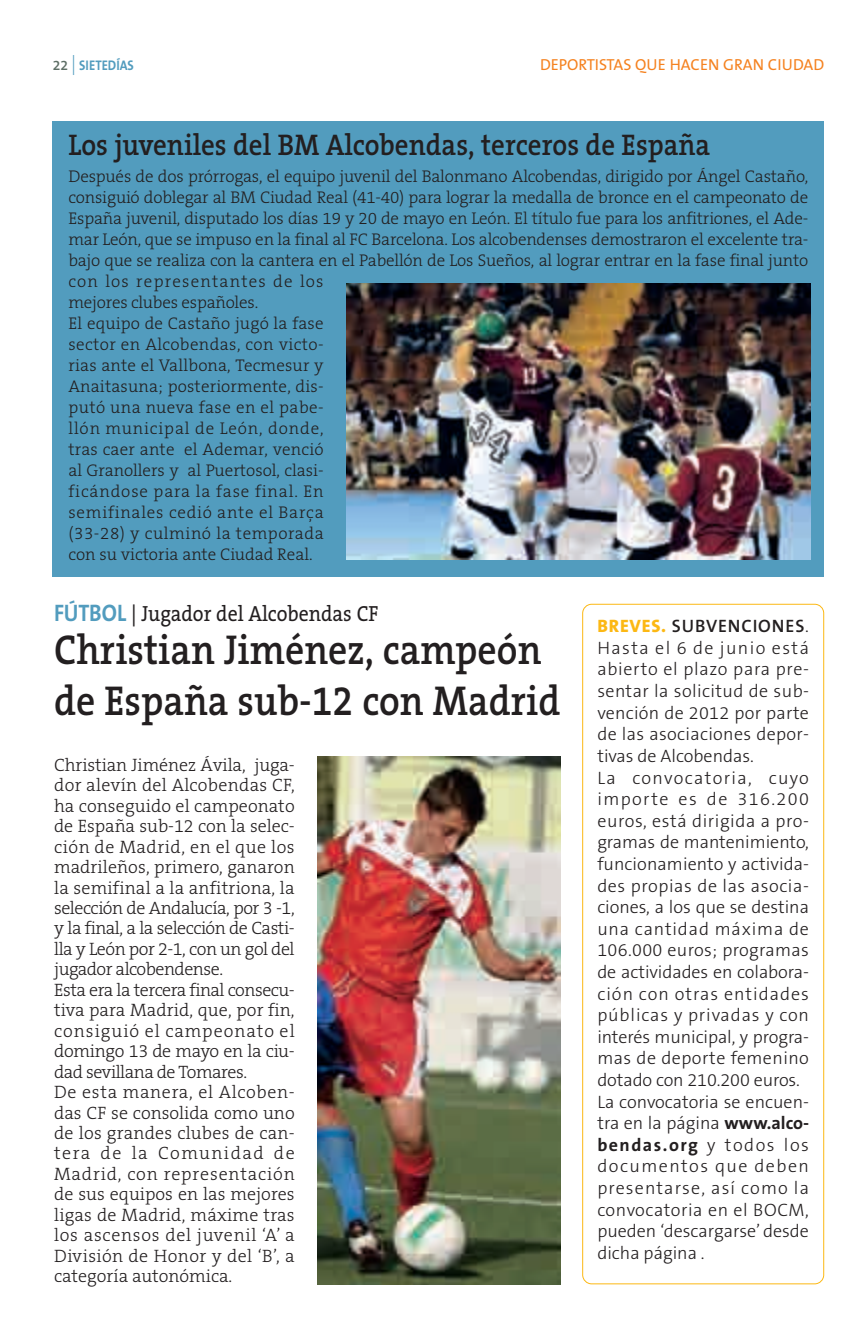
<style>
.page{position:relative;width:856px;height:1335px;background:#fff}
.page>*{position:absolute;margin:0;border:0;box-sizing:border-box;transform-origin:0 0}
.t1{font:600 42px/50.4px "The Serif B6";color:#231f20;scale:.9 1}
.t2{font:600 30px "The Serif B6";color:#231f20;scale:.9 1}
.t3{font:22px "The Serif B5 Plain";color:#231f20;scale:.9 1}
.t4{font:300 18px/20.4px "The Serif B3";letter-spacing:.005em;color:#231f20}
.t5{font:300 18px/21.6px "The Sans B3";letter-spacing:.02em;color:#231f20}
.t6{font:300 17px/21px "The Serif B3";letter-spacing:-.01em;color:#231f20}
.t7{font:16px "The Sans B5 Plain";color:#f58220}
.t8{font:700 14px "The Sans B7";color:#529cbe;scale:.9 1}
.s1{font-family:"The Sans B6";font-weight:600;color:#5d6e65}
.s2{font-family:"The Sans B3";font-weight:300;font-size:20px}
.s3{font-family:"The Sans B7";font-weight:700;font-size:24px;color:#529cbe}
.s4{font-family:"The Sans B8";font-weight:800;color:#fcb814}
.s5{font-family:"The Sans B6";font-weight:600}
.s6{font-family:"The Sans B7";font-weight:700}
</style>
<div class="page">
<img style="left:52px;top:121px;width:773px;height:1164px">
<p class="t8" style="left:53px;top:60px;width:92px"><span class="s1">22</span> <span class="s2">|</span> SIETEDÍAS</p>
<p class="t7" style="left:540px;top:57px;width:286px">DEPORTISTAS QUE HACEN GRAN CIUDAD</p>
<p class="t2" style="left:68px;top:132px;width:714px">Los juveniles del BM Alcobendas, terceros de España</p>
<p class="t6" style="left:68px;top:166px;width:741px">Después de dos prórrogas, el equipo juvenil del Balonmano Alcobendas, dirigido por Ángel Castaño, consiguió doblegar al BM Ciudad Real (41-40) para lograr la medalla de bronce en el campeonato de España juvenil, disputado los días 19 y 20 de mayo en León. El título fue para los anfitriones, el Ade&shy;mar León, que se impuso en la final al FC Barcelona. Los alcobendenses demostraron el excelente tra&shy;bajo que se realiza con la cantera en el Pabellón de Los Sueños, al lograr entrar en la fase final junto con los representantes de los<br>mejores clubes españoles.<br>El equipo de Castaño jugó la fase<br>sector en Alcobendas, con victo-<br>rias ante el Vallbona, Tecmesur y<br>Anaitasuna; posteriormente, dis-<br>putó una nueva fase en el pabe-<br>llón municipal de León, donde,<br>tras caer ante el Ademar, venció<br>al Granollers y al Puertosol, clasi-<br>ficándose para la fase final. En<br>semifinales cedió ante el Barça<br>(33-28) y culminó la temporada<br>con su victoria ante Ciudad Real.</p>
<p class="t3" style="left:54px;top:604px;width:362px"><span class="s3">FÚTBOL</span> | Jugador del Alcobendas CF</p>
<p class="t1" style="left:54px;top:627px;width:564px">Christian Jiménez, campeón de España sub-12 con Madrid</p>
<p class="t4" style="left:54px;top:755px;width:242px">Christian Jiménez Ávila, juga&shy;dor alevín del Alcobendas CF, ha conseguido el campeonato de España sub-12 con la selec&shy;ción de Madrid, en el que los madrileños, primero, ganaron la semifinal a la anfitriona, la selección de Andalucía, por 3 -1, y la final, a la selección de Casti&shy;lla y León por 2-1, con un gol del jugador alcobendense.<br>Esta era la tercera final consecu&shy;tiva para Madrid, que, por fin, consiguió el campeonato el domingo 13 de mayo en la ciu&shy;dad sevillana de Tomares.<br>De esta manera, el Alcoben&shy;das CF se consolida como uno de los grandes clubes de can&shy;tera de la Comunidad de<br>Madrid, con representación de sus equipos en las mejores ligas de Madrid, máxime tras los ascensos del juvenil ‘A’ a<br>División de Honor y del ‘B’, a categoría autonómica.</p>
<p class="t5" style="left:597px;top:616px;width:213px"><span class="s4">BREVES.</span> <span class="s5">SUBVENCIONES</span>.<br>Hasta el 6 de junio está abierto el plazo para pre&shy;sentar la solicitud de sub&shy;vención de 2012 por parte de las asociaciones depor&shy;tivas de Alcobendas.<br>La convocatoria, cuyo importe es de 316.200 euros, está dirigida a pro&shy;gramas de mantenimiento, funcionamiento y activida&shy;des propias de las asocia&shy;ciones, a los que se destina una cantidad máxima de<br>106.000 euros; programas de actividades en colabora&shy;ción con otras entidades públicas y privadas y con interés municipal, y progra&shy;mas de deporte femenino dotado con 210.200 euros.<br>La convocatoria se encuen&shy;tra en la página <span class="s6">www.alco&shy;bendas.org</span> y todos los documentos que deben presentarse, así como la convocatoria en el BOCM, pueden ‘descargarse’ desde dicha página .</p>
</div>
